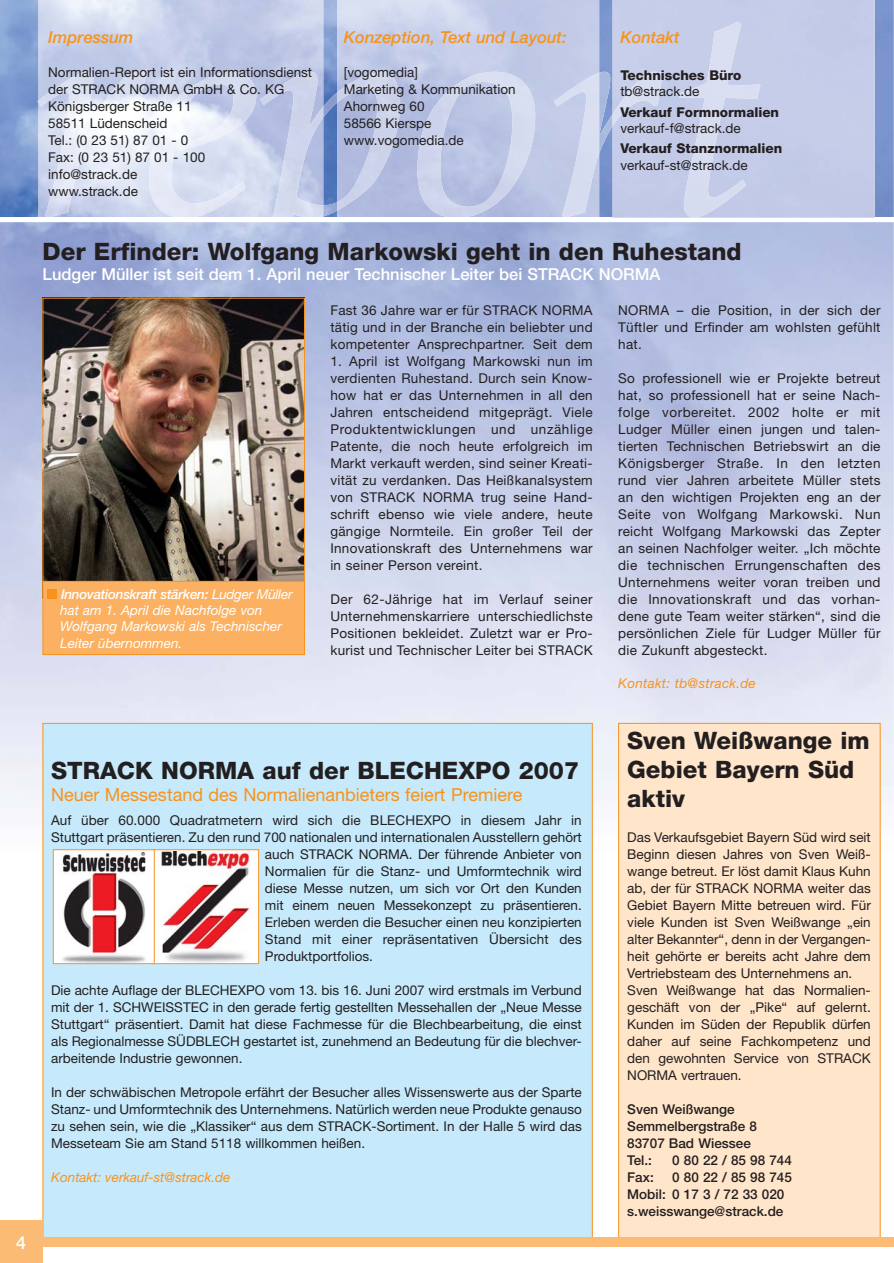
<style>
.page{position:relative;width:894px;height:1263px;background:#fff}
.page>*{position:absolute;margin:0;border:0;box-sizing:border-box;transform-origin:0 0}
.t1{font:800 24px/28.8px "Helvetica Neue";color:#231f20}
.t2{font:18px "Helvetica Neue";color:#f7931d}
.t3{font:500 18px "Helvetica Neue";color:#fff}
.t4{font:500 16.5px "Helvetica Neue";color:#fff}
.t5{font:italic 500 16.5px "Helvetica Neue";color:#f7931d}
.t6{font:13.5px/17px "Helvetica Neue";color:#231f20;text-align:justify}
.t7{font:500 13.5px/17px "Helvetica Neue";color:#231f20}
.t8{font:italic 13.5px/16.2px "Helvetica Neue";color:#fff}
.t9{font:800 13.5px "Helvetica Neue";color:#231f20}
.t10{font:italic 13.5px "Helvetica Neue";color:#f7931d}
.t11{font:italic 13.5px "Helvetica Neue";letter-spacing:.02em;color:#f7931d}
.s1{font-weight:500}
</style>
<div class="page">
<img style="left:0;top:0;width:894px;height:961px">
<img style="left:599px;top:72px;width:13px;height:83px">
<img style="left:323px;top:91px;width:14px;height:28px">
<img style="left:323px;top:201px;width:14px;height:15px">
<img style="left:38px;top:0;width:285px;height:72px">
<img style="left:38px;top:72px;width:285px;height:146px">
<img style="left:337px;top:0;width:262px;height:72px">
<img style="left:337px;top:72px;width:262px;height:146px">
<hr style="left:0;top:218px;width:894px;height:4px;background:#fff">
<div style="left:612px;top:0;width:262px;height:218px;background:#c5cce9"></div>
<img style="left:612px;top:21px;width:148px;height:197px">
<div style="left:618px;top:723px;width:262px;height:518px;background:#ffe5ca"></div>
<div style="left:43px;top:723px;width:549px;height:521px;background:#c6eafb"></div>
<img style="left:154px;top:851px;width:103px;height:111px">
<div style="left:152px;top:849px;width:107px;height:115px;border:1px solid #f7931d"></div>
<svg style="left:55px;top:851px;width:97px;height:111px;background:#b69597"></svg>
<div style="left:53px;top:849px;width:101px;height:115px;border:1px solid #f7931d"></div>
<img style="left:45px;top:300px;width:258px;height:281px">
<div style="left:43px;top:298px;width:262px;height:299px;border:1px solid #f7931d"></div>
<div style="left:43px;top:581px;width:261px;height:74px;background:#fbb161"></div>
<div style="left:47px;top:590px;width:10px;height:9px;background:#f7931d"></div>
<div style="left:43px;top:581px;width:262px;height:74px;border:1px solid #f7931d"></div>
<div style="left:0;top:1237px;width:894px;height:10px;background:#fcbb75"></div>
<div style="left:0;top:1220px;width:43px;height:43px;background:#fcbb75"></div>
<p class="t5" style="left:48px;top:31px;width:87px">Impressum</p>
<p class="t6" style="left:48px;top:65px;width:265px;text-align:left">Normalien-Report ist ein Informations dienst der STRACK NORMA GmbH &amp; Co. KG<br>Königsberger Straße 11<br>58511 Lüdenscheid<br>Tel.: (0 23 51) 87 01 - 0<br>Fax: (0 23 51) 87 01 - 100<br>info@strack.de<br>www.strack.de</p>
<p class="t5" style="left:344px;top:31px;width:224px">Konzeption, Text und Layout:</p>
<p class="t6" style="left:344px;top:65px;width:173px;text-align:left">[vogomedia]<br>Marketing &amp; Kommunikation<br>Ahornweg 60<br>58566 Kierspe www.vogomedia.de</p>
<p class="t5" style="left:620px;top:31px;width:61px">Kontakt</p>
<p class="t9" style="left:620px;top:71px;width:122px">Technisches Büro</p>
<p class="t6" style="left:620px;top:84px;width:81px">tb@strack.de</p>
<p class="t9" style="left:620px;top:107px;width:160px">Verkauf Formnormalien</p>
<p class="t6" style="left:620px;top:121px;width:122px">verkauf-f@strack.de</p>
<p class="t9" style="left:620px;top:144px;width:163px">Verkauf Stanznormalien</p>
<p class="t6" style="left:620px;top:158px;width:129px">verkauf-st@strack.de</p>
<h2 class="t3" style="left:16px;top:1236px;width:12px">4</h2>
<h1 class="t1" style="left:43px;top:239px;width:700px">Der Erfinder: Wolfgang Markowski geht in den Ruhestand</h1>
<p class="t4" style="left:43px;top:268px;width:619px">Ludger Müller ist seit dem 1. April neuer Technischer Leiter bei STRACK NORMA</p>
<p class="t6" style="left:330px;top:303px;width:264px">Fast 36 Jahre war er für STRACK NORMA tätig und in der Branche ein beliebter und kompetenter Ansprechpartner. Seit dem</p>
<p class="t6" style="left:330px;top:354px;width:264px">1. April ist Wolfgang Markowski nun im verdienten Ruhestand. Durch sein Know&shy;how hat er das Unternehmen in all den Jahren entscheidend mitgeprägt. Viele Produktentwicklungen und unzählige Patente, die noch heute erfolgreich im Markt verkauft werden, sind seiner Kreati&shy;vität zu verdanken. Das Heißkanalsystem von STRACK NORMA trug seine Hand&shy;schrift ebenso wie viele andere, heute gängige Normteile. Ein großer Teil der Innovationskraft des Unternehmens war in seiner Person vereint.</p>
<p class="t6" style="left:330px;top:592px;width:264px">Der 62-Jährige hat im Verlauf seiner Unternehmenskarriere unterschiedlichste Positionen bekleidet. Zuletzt war er Pro&shy;kurist und Technischer Leiter bei STRACK</p>
<p class="t6" style="left:618px;top:303px;width:264px">NORMA – die Position, in der sich der Tüftler und Erfinder am wohlsten gefühlt hat.</p>
<p class="t6" style="left:618px;top:371px;width:264px">So professionell wie er Projekte betreut hat, so professionell hat er seine Nach&shy;folge vorbereitet. 2002 holte er mit Ludger Müller einen jungen und talen&shy;tierten Technischen Betriebswirt an die Königsberger Straße. In den letzten rund vier Jahren arbeitete Müller stets an den wichtigen Projekten eng an der Seite von Wolfgang Markowski. Nun reicht Wolfgang Markowski das Zepter an seinen Nachfolger weiter. „Ich möchte die technischen Errungenschaften des Unternehmens weiter voran treiben und die Innovationskraft und das vorhan&shy;dene gute Team weiter stärken“, sind die persönlichen Ziele für Ludger Müller für die Zukunft abgesteckt.</p>
<p class="t11" style="left:618px;top:679px;width:139px">Kontakt: tb@strack.de</p>
<p class="t8" style="left:60px;top:587px;width:234px"><span class="s1">Innovationskraft stärken:</span> Ludger Müller hat am 1. April die Nachfolge von<br>Wolfgang Markowski als Technischer<br>Leiter übernommen.</p>
<h1 class="t1" style="left:51px;top:758px;width:529px">STRACK NORMA auf der BLECHEXPO 2007</h1>
<h2 class="t2" style="left:51px;top:788px;width:473px">Neuer Messestand des Normalienanbieters feiert Premiere</h2>
<p class="t6" style="left:51px;top:813px;width:532px">Auf über 60.000 Quadratmetern wird sich die BLECHEXPO in diesem Jahr in</p>
<p class="t6" style="left:51px;top:830px;width:532px">Stuttgart präsentieren. Zu den rund 700 nationalen und internationalen Ausstellern gehört</p>
<p class="t6" style="left:265px;top:847px;width:318px">auch STRACK NORMA. Der führende Anbieter von</p>
<p class="t6" style="left:265px;top:864px;width:318px">Normalien für die Stanz- und Umformtechnik wird</p>
<p class="t6" style="left:265px;top:881px;width:318px">diese Messe nutzen, um sich vor Ort den Kunden</p>
<p class="t6" style="left:265px;top:898px;width:318px">mit einem neuen Messekonzept zu präsentieren.</p>
<p class="t6" style="left:265px;top:915px;width:318px">Erleben werden die Besucher einen neu konzipierten</p>
<p class="t6" style="left:265px;top:932px;width:318px">Stand mit einer repräsentativen Übersicht des</p>
<p class="t6" style="left:265px;top:949px;width:110px">Produktportfolios.</p>
<p class="t6" style="left:51px;top:983px;width:532px">Die achte Auflage der BLECHEXPO vom 13. bis 16. Juni 2007 wird erstmals im Verbund mit der 1. SCHWEISSTEC in den gerade fertig gestellten Messehallen der „Neue Messe Stuttgart“ präsentiert. Damit hat diese Fachmesse für die Blechbearbeitung, die einst als Regionalmesse SÜDBLECH gestartet ist, zunehmend an Bedeutung für die blechver&shy;arbeitende Industrie gewonnen.</p>
<p class="t6" style="left:51px;top:1085px;width:532px">In der schwäbischen Metropole erfährt der Besucher alles Wissenswerte aus der Sparte Stanz- und Umformtechnik des Unternehmens. Natürlich werden neue Produkte genauso zu sehen sein, wie die „Klassiker“ aus dem STRACK-Sortiment. In der Halle 5 wird das Messeteam Sie am Stand 5118 willkommen heißen.</p>
<p class="t10" style="left:51px;top:1173px;width:181px">Kontakt: verkauf-st@strack.de</p>
<h1 class="t1" style="left:627px;top:728px;width:244px">Sven Weißwange im<br>Gebiet Bayern Süd aktiv</h1>
<p class="t6" style="left:627px;top:830px;width:245px;text-align:left">Das Verkaufsgebiet Bayern Süd wird seit Beginn diesen Jahres von Sven Weiß&shy;wange betreut. Er löst damit Klaus Kuhn ab, der für STRACK NORMA weiter das Gebiet Bayern Mitte betreuen wird. Für viele Kunden ist Sven Weißwange „ein alter Bekannter“, denn in der Vergangen&shy;heit gehörte er bereits acht Jahre dem Vertriebsteam des Unternehmens an.<br>Sven Weißwange hat das Normalien&shy;geschäft von der „Pike“ auf gelernt.<br>Kunden im Süden der Republik dürfen daher auf seine Fachkompetenz und den gewohnten Service von STRACK NORMA vertrauen.</p>
<p class="t7" style="left:627px;top:1102px;width:131px">Sven Weißwange<br>Semmelbergstraße 8<br>83707 Bad Wiessee<br>Tel.:</p>
<p class="t7" style="left:672px;top:1153px;width:121px">0 80 22 / 85 98 744</p>
<p class="t7" style="left:627px;top:1170px;width:166px;text-indent:45px">0 80 22 / 85 98 745<br>Mobil: 0 17 3 / 72 33 020 s.weisswange@strack.de</p>
<p class="t7" style="left:627px;top:1170px;width:28px">Fax:</p>
</div>
